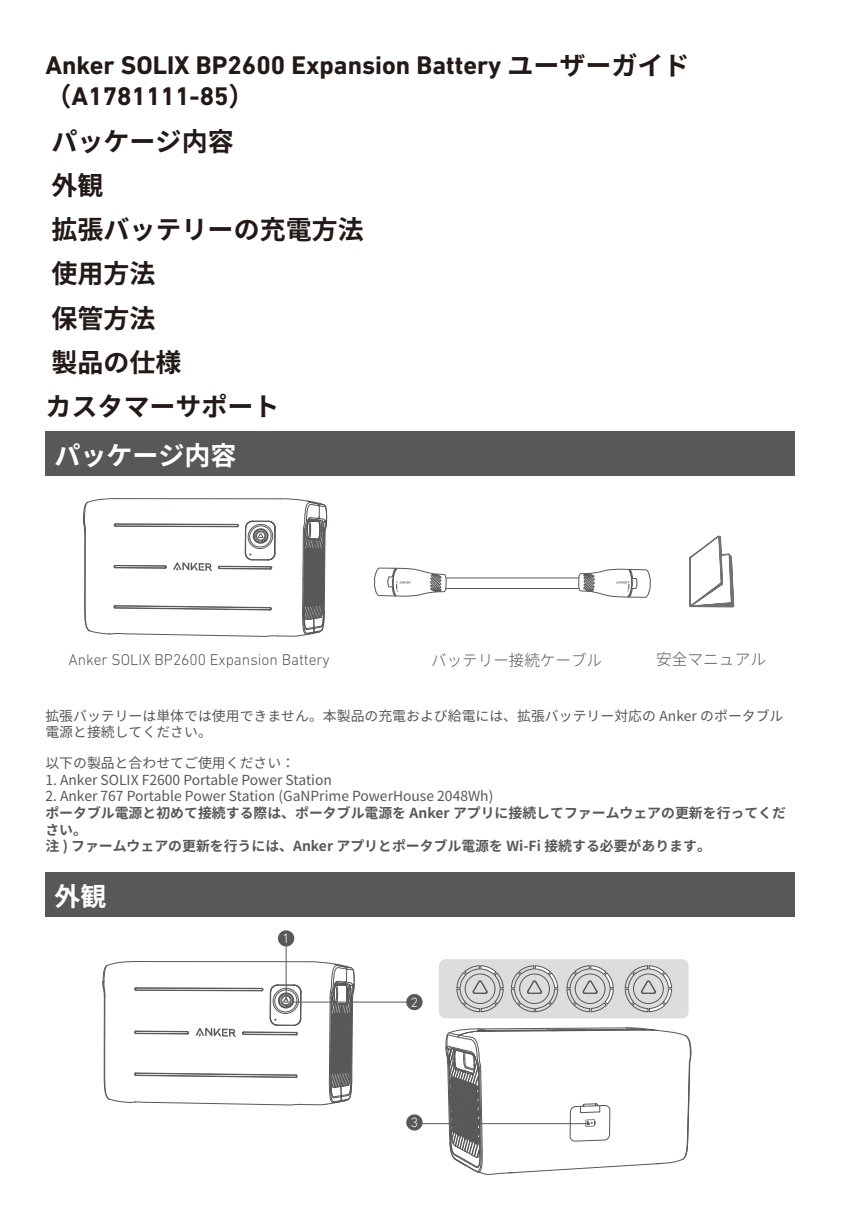
<style>
.page{position:relative;width:857px;height:1225px;background:#fff}
.page>*{position:absolute;margin:0;border:0;box-sizing:border-box;transform-origin:0 0}
.t1{font:700 26px/31.2px "DIN Next LT Pro";color:#231916}
.t2{font:700 26px/44.2px "Noto Sans JP";color:#231916}
.t3{font:700 26px "Noto Sans JP";color:#fff}
.t4{font:300 16px "Noto Sans JP";color:#595656}
.t5{font:300 15.8px "DIN Next LT Pro";color:#595656}
.t6{font:300 15.8px "Noto Sans JP";color:#595656}
.t7{font:13.8px/16.6px "Noto Sans JP";color:#595857}
.t8{font:700 13.8px/16.6px "Noto Sans JP";color:#595857}
.t9{font:300 13.8px "DIN Next LT Pro";color:#fff}
.s1{font-family:"Noto Sans JP"}
</style>
<div class="page">
<div style="left:45px;top:431px;width:749px;height:45px;background:#595857"></div>
<svg style="left:83px;top:498px;width:244px;height:139px"></svg>
<svg style="left:689px;top:535px;width:46px;height:73px"></svg>
<svg style="left:374px;top:567px;width:276px;height:30px"></svg>
<div style="left:45px;top:872px;width:749px;height:45px;background:#595857"></div>
<hr style="left:292px;top:1001px;width:117px;height:1px;background:#595857">
<hr style="left:285px;top:946px;width:1px;height:54px;background:#595857">
<svg style="left:102px;top:960px;width:252px;height:146px"></svg>
<hr style="left:419px;top:1123px;width:170px;height:1px;background:#595857">
<svg style="left:445px;top:1027px;width:246px;height:148px"></svg>
<svg style="left:277px;top:930px;width:18px;height:17px"></svg>
<svg style="left:405px;top:994px;width:18px;height:17px"></svg>
<svg style="left:406px;top:1114px;width:17px;height:17px"></svg>
<div style="left:438px;top:959px;width:250px;height:59px;background:#dcdddd;border-radius:6px"></div>
<svg style="left:456px;top:965px;width:47px;height:47px"></svg>
<svg style="left:510px;top:965px;width:48px;height:47px"></svg>
<svg style="left:566px;top:965px;width:47px;height:47px"></svg>
<svg style="left:624px;top:965px;width:47px;height:47px"></svg>
<h1 class="t1" style="left:45px;top:50px;width:645px">Anker SOLIX BP2600 Expansion Battery <span class="s1">ユーザーガイド（</span>A1781111-85<span class="s1">）</span></h1>
<h1 class="t2" style="left:45px;top:119px;width:320px">パッケージ内容<br>外観<br>拡張バッテリーの充電方法使用方法<br>保管方法<br>製品の仕様<br>カスタマーサポート</h1>
<h1 class="t3" style="left:54px;top:441px;width:183px">パッケージ内容</h1>
<p class="t5" style="left:68px;top:650px;width:263px">Anker SOLIX BP2600 Expansion Battery</p>
<p class="t6" style="left:431px;top:651px;width:172px">バッテリー接続ケーブル</p>
<p class="t4" style="left:655px;top:650px;width:111px">安全マニュアル</p>
<p class="t7" style="left:45px;top:707px;width:739px">拡張バッテリーは単体では使用できません。本製品の充電および給電には、拡張バッテリー対応の Anker のポータブル電源と接続してください。</p>
<p class="t7" style="left:45px;top:755px;width:251px">以下の製品と合わせてご使用ください：</p>
<p class="t7" style="left:45px;top:771px;width:288px">1. Anker SOLIX F2600 Portable Power Station</p>
<p class="t7" style="left:45px;top:788px;width:449px">2. Anker 767 Portable Power Station (GaNPrime PowerHouse 2048Wh)</p>
<p class="t8" style="left:45px;top:805px;width:741px">ポータブル電源と初めて接続する際は、ポータブル電源を Anker アプリに接続してファームウェアの更新を行ってください。<br>注 ) ファームウェアの更新を行うには、Anker アプリとポータブル電源を Wi-Fi 接続する必要があります。</p>
<h1 class="t3" style="left:54px;top:882px;width:53px">外観</h1>
<p class="t9" style="left:282px;top:930px;width:9px">1</p>
<p class="t9" style="left:410px;top:994px;width:9px">2</p>
<p class="t9" style="left:410px;top:1114px;width:9px">3</p>
</div>
